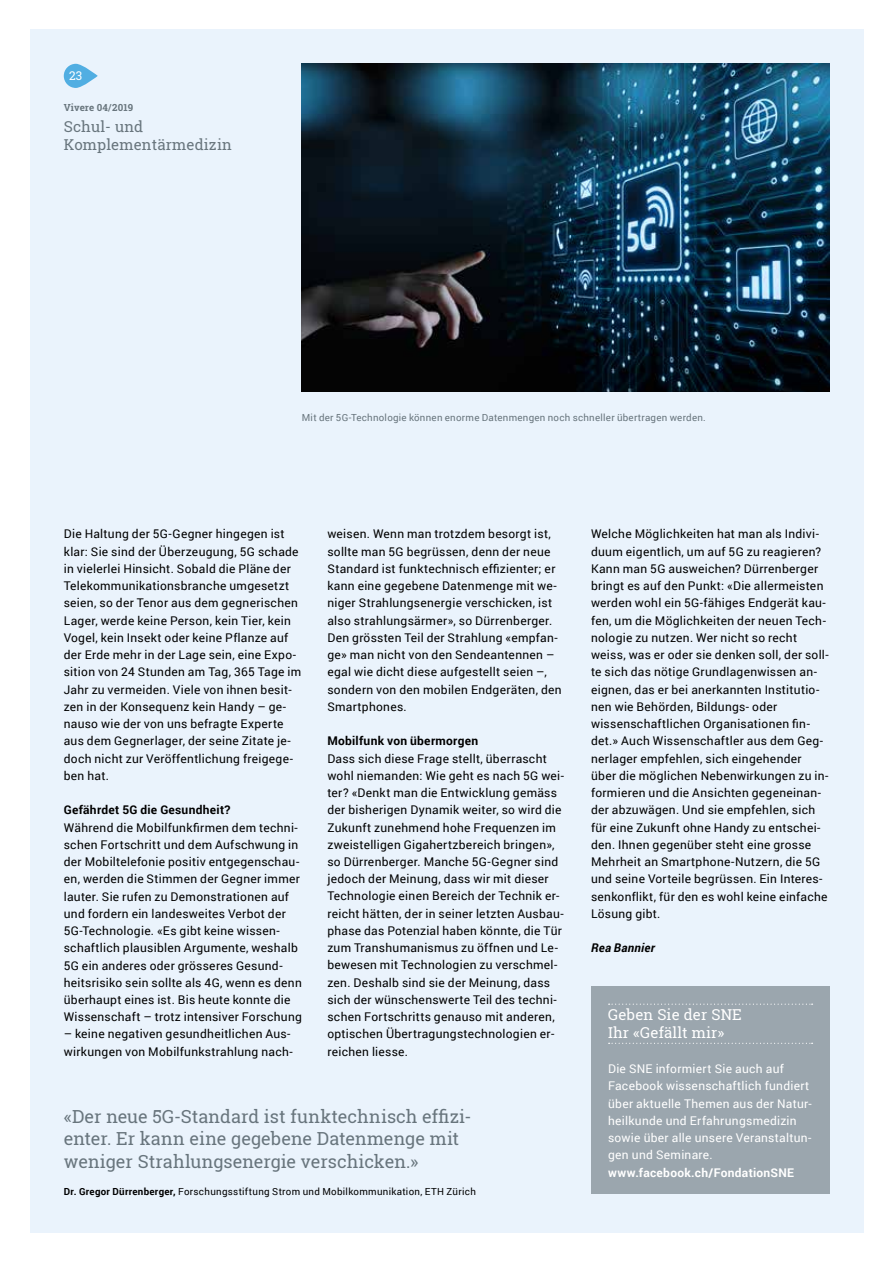
<style>
.page{position:relative;width:893px;height:1263px;background:#fff}
.page>*{position:absolute;margin:0;border:0;box-sizing:border-box;transform-origin:0 0}
.t1{font:18px/22.5px "Roboto Slab";color:#68757d}
.t2{font:15px/18px "Roboto Slab";letter-spacing:.01em;color:#fff}
.t3{font:15px/18px "Roboto Slab";letter-spacing:.01em;color:#68757d}
.t4{font:12px/17.2px "Roboto";letter-spacing:.025em;color:#000}
.t5{font:12px/17.2px "Roboto";letter-spacing:.025em;color:#fff}
.t6{font:700 12px "Roboto";letter-spacing:.02em;color:#000}
.t7{font:700 12px "Roboto";letter-spacing:.025em;color:#fff}
.t8{font:italic 700 12px "Roboto";letter-spacing:.025em;color:#000}
.t9{font:12px "Roboto Slab";color:#fff}
.t10{font:9.75px "Roboto";letter-spacing:.03em;color:#000}
.t11{font:9.75px "Roboto";letter-spacing:.025em;color:#68757d}
.t12{font:700 9.75px "Roboto Slab";letter-spacing:.01em;color:#68757d}
.s1{font-weight:700}
</style>
<div class="page">
<div style="left:30px;top:30px;width:833px;height:1203px;background:#eaf3fc"></div>
<svg style="left:64px;top:64px;width:34px;height:24px"></svg>
<img style="left:302px;top:64px;width:527px;height:328px">
<div style="left:591px;top:987px;width:238px;height:207px;background:#9ba6ae"></div>
<svg style="left:609px;top:1003px;width:204px;height:2px"></svg>
<svg style="left:609px;top:1043px;width:204px;height:1px"></svg>
<p class="t9" style="left:69px;top:67px;width:15px">23</p>
<p class="t12" style="left:64px;top:100px;width:71px">Vivere 04/ 2019</p>
<p class="t3" style="left:64px;top:117px;width:169px">Schul- und<br>Komplementärmedizin</p>
<p class="t11" style="left:302px;top:411px;width:405px">Mit der 5G-Technologie können enorme Datenmengen noch schneller übertragen werden.</p>
<p class="t4" style="left:64px;top:525px;width:239px">Die Haltung der 5G-Gegner hingegen ist klar: Sie sind der Überzeugung, 5G schade in vielerlei Hinsicht. Sobald die Pläne der Telekommunikationsbranche umgesetzt seien, so der Tenor aus dem gegnerischen Lager, werde keine Person, kein Tier, kein Vogel, kein Insekt oder keine Pflanze auf der Erde mehr in der Lage sein, eine Expo&shy;sition von 24 Stunden am Tag, 365 Tage im Jahr zu vermeiden. Viele von ihnen besit&shy;zen in der Konsequenz kein Handy – ge&shy;nauso wie der von uns befragte Experte aus dem Gegnerlager, der seine Zitate je&shy;doch nicht zur Veröffentlichung freigege&shy;ben hat.</p>
<p class="t6" style="left:64px;top:801px;width:168px">Gefährdet 5G die Gesundheit?</p>
<p class="t4" style="left:64px;top:818px;width:240px">Während die Mobilfunkfirmen dem techni&shy;schen Fortschritt und dem Aufschwung in der Mobiltelefonie positiv entgegenschau&shy;en, werden die Stimmen der Gegner immer lauter. Sie rufen zu Demonstrationen auf und fordern ein landesweites Verbot der 5G-Technologie. «Es gibt keine wissen&shy;schaftlich plausiblen Argumente, weshalb 5G ein anderes oder grösseres Gesund&shy;heitsrisiko sein sollte als 4G, wenn es denn überhaupt eines ist. Bis heute konnte die Wissenschaft – trotz intensiver Forschung</p>
<p class="t4" style="left:64px;top:1025px;width:231px">– keine negativen gesundheitlichen Aus&shy;wirkungen von Mobilfunkstrahlung nach-</p>
<p class="t4" style="left:327px;top:525px;width:236px">weisen. Wenn man trotzdem besorgt ist, sollte man 5G begrüssen, denn der neue Standard ist funktechnisch effizienter; er kann eine gegebene Datenmenge mit we&shy;niger Strahlungsenergie verschicken, ist also strahlungsärmer», so Dürrenberger.<br>Den grössten Teil der Strahlung «empfan&shy;ge» man nicht von den Sendeantennen – egal wie dicht diese aufgestellt seien –, sondern von den mobilen Endgeräten, den Smartphones.</p>
<p class="t6" style="left:327px;top:732px;width:152px">Mobilfunk von übermorgen</p>
<p class="t4" style="left:327px;top:749px;width:238px">Dass sich diese Frage stellt, überrascht wohl niemanden: Wie geht es nach 5G wei&shy;ter? «Denkt man die Entwicklung gemäss der bisherigen Dynamik weiter, so wird die Zukunft zunehmend hohe Frequenzen im zweistelligen Gigahertzbereich bringen», so Dürrenberger. Manche 5G-Gegner sind jedoch der Meinung, dass wir mit dieser Technologie einen Bereich der Technik er&shy;reicht hätten, der in seiner letzten Ausbau&shy;phase das Potenzial haben könnte, die Tür zum Transhumanismus zu öffnen und Le&shy;bewesen mit Technologien zu verschmel&shy;zen. Deshalb sind sie der Meinung, dass sich der wünschenswerte Teil des techni&shy;schen Fortschritts genauso mit anderen, optischen Übertragungstechnologien er&shy;reichen liesse.</p>
<h1 class="t1" style="left:64px;top:1105px;width:409px">«Der neue 5G-Standard ist funktechnisch effizi&shy;enter. Er kann eine gegebene Datenmenge mit weniger Strahlungsenergie verschicken.»</h1>
<p class="t10" style="left:64px;top:1184px;width:414px"><span class="s1">Dr. Gregor Dürrenberger,</span> Forschungsstiftung Strom und Mobilkommunikation, ETH Zürich</p>
<p class="t4" style="left:591px;top:525px;width:239px">Welche Möglichkeiten hat man als Indivi&shy;duum eigentlich, um auf 5G zu reagieren?<br>Kann man 5G ausweichen? Dürrenberger bringt es auf den Punkt: «Die allermeisten werden wohl ein 5G-fähiges Endgerät kau&shy;fen, um die Möglichkeiten der neuen Tech&shy;nologie zu nutzen. Wer nicht so recht weiss, was er oder sie denken soll, der soll&shy;te sich das nötige Grundlagenwissen an&shy;eignen, das er bei anerkannten Institutio&shy;nen wie Behörden, Bildungs- oder wissenschaftlichen Organisationen fin&shy;det.» Auch Wissenschaftler aus dem Geg&shy;nerlager empfehlen, sich eingehender über die möglichen Nebenwirkungen zu in&shy;formieren und die Ansichten gegeneinan&shy;der abzuwägen. Und sie empfehlen, sich für eine Zukunft ohne Handy zu entschei&shy;den. Ihnen gegenüber steht eine grosse Mehrheit an Smartphone-Nutzern, die 5G und seine Vorteile begrüssen. Ein Interes&shy;senkonflikt, für den es wohl keine einfache Lösung gibt.</p>
<p class="t8" style="left:591px;top:939px;width:65px">Rea Bannier</p>
<p class="t2" style="left:608px;top:1005px;width:135px">Geben Sie der SNE<br>Ihr «Gefällt mir»</p>
<p class="t5" style="left:608px;top:1060px;width:205px">Die SNE informiert Sie auch auf<br>Facebook wissenschaftlich fundiert über aktuelle Themen aus der Natur&shy;heilkunde und Erfahrungsmedizin sowie über alle unsere Veranstaltun&shy;gen und Seminare.</p>
<p class="t7" style="left:608px;top:1164px;width:187px">www.facebook.ch/FondationSNE</p>
</div>
